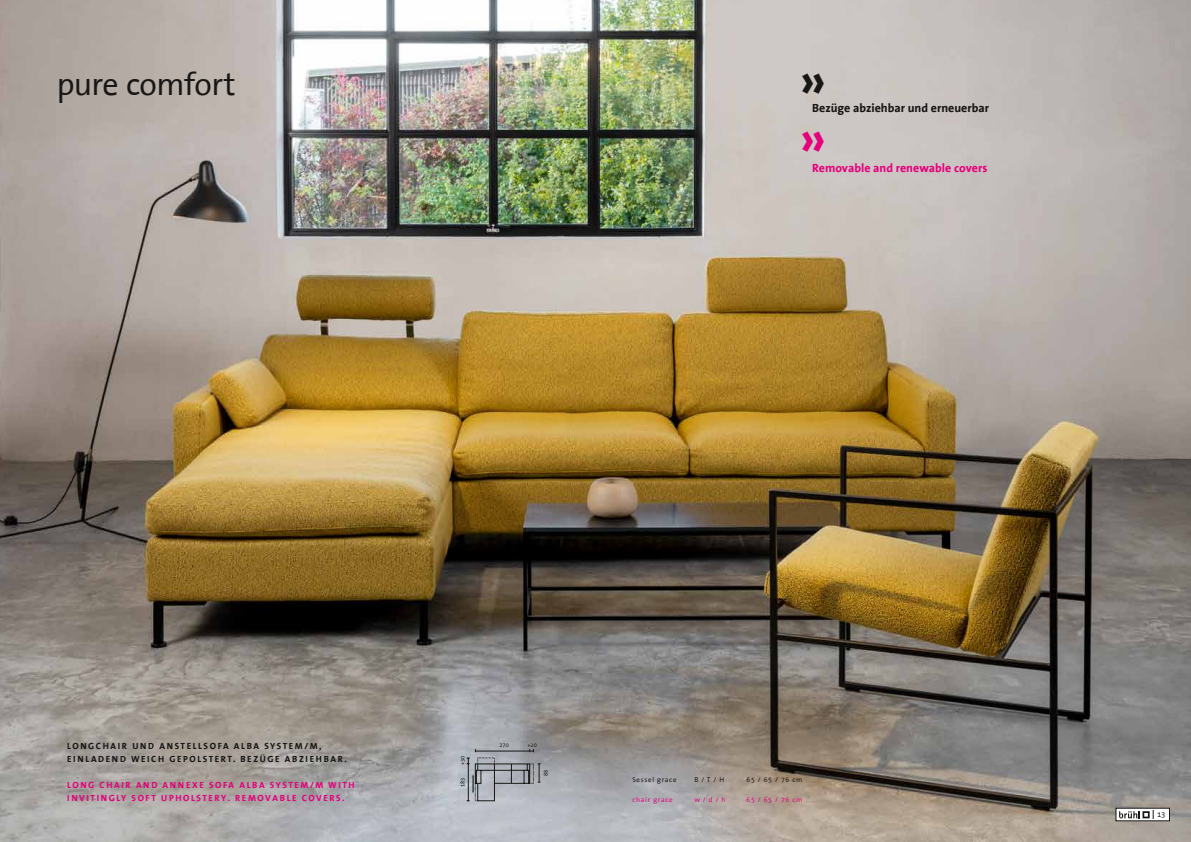
<style>
.page{position:relative;width:1191px;height:842px;background:#fff}
.page>*{position:absolute;margin:0;border:0;box-sizing:border-box;transform-origin:0 0}
.t1{font:700 48px "The Sans Office";color:#181716}
.t2{font:700 48px "The Sans Office";color:#e5007c}
.t3{font:32px "The Sans Office";letter-spacing:-.02em;color:#181716}
.t4{font:700 12px "The Sans Office";color:#181716}
.t5{font:700 12px "The Sans Office";color:#e5007c}
.t6{font:700 9px/13px "The Sans Office";letter-spacing:.18em;color:#e5007c}
.t7{font:700 9px/13px "The Sans Office";letter-spacing:.18em;color:#181716}
.t8{font:7.8px "The Sans Office";color:#181716}
.t9{font:7px "The Sans Office";letter-spacing:.1em;color:#181716}
.t10{font:7px "The Sans Office";letter-spacing:.1em;color:#e5007c}
.t11{font:5.7px "The Sans Office";color:#181716}
</style>
<div class="page">
<img style="left:0;top:0;width:1191px;height:842px">
<svg style="left:538px;top:764px;width:2px;height:19px"></svg>
<hr style="left:475px;top:751px;width:58px;height:1px;background:#181716">
<svg style="left:529px;top:749px;width:5px;height:3px"></svg>
<svg style="left:467px;top:758px;width:63px;height:44px;background:#9c9fa6"></svg>
<div style="left:1116px;top:808px;width:53px;height:13px;background:#fff"></div>
<svg style="left:1119px;top:810px;width:34px;height:9px"></svg>
<h2 class="t3" style="left:57px;top:67px;width:181px">pure comfort</h2>
<h1 class="t1" style="left:799px;top:54px;width:27px">»</h1>
<h1 class="t2" style="left:799px;top:112px;width:27px">»</h1>
<h3 class="t4" style="left:812px;top:102px;width:178px">Bezüge abziehbar und erneuerbar</h3>
<h3 class="t5" style="left:812px;top:161px;width:177px">Removable and renewable covers</h3>
<p class="t7" style="left:67px;top:740px;width:281px">LONGCHAIR UND ANSTELLSOFA ALBA SYSTEM/M,<br>EINLADEND WEICH GEPOLSTERT. BEZÜGE ABZIEHBAR.</p>
<p class="t6" style="left:67px;top:779px;width:289px">LONG CHAIR AND ANNEXE SOFA ALBA SYSTEM/M WITH<br>INVITINGLY SOFT UPHOLSTERY. REMOVABLE COVERS.</p>
<p class="t11" style="left:460px;top:765px;width:11px;rotate:-90deg">+30</p>
<p class="t11" style="left:460px;top:787px;width:11px;rotate:-90deg">183</p>
<p class="t11" style="left:499px;top:742px;width:11px">270</p>
<p class="t11" style="left:527px;top:742px;width:11px">+20</p>
<p class="t11" style="left:543px;top:776px;width:8px;rotate:-90deg">88</p>
<p class="t9" style="left:632px;top:776px;width:46px">Sessel grace</p>
<p class="t9" style="left:694px;top:776px;width:31px">B / T / H</p>
<p class="t9" style="left:746px;top:776px;width:57px">65 / 65 / 76 cm</p>
<p class="t10" style="left:632px;top:796px;width:42px">chair grace</p>
<p class="t10" style="left:694px;top:796px;width:33px">w / d / h</p>
<p class="t10" style="left:746px;top:796px;width:57px">65 / 65 / 76 cm</p>
<p class="t8" style="left:1157px;top:810px;width:10px">13</p>
</div>
